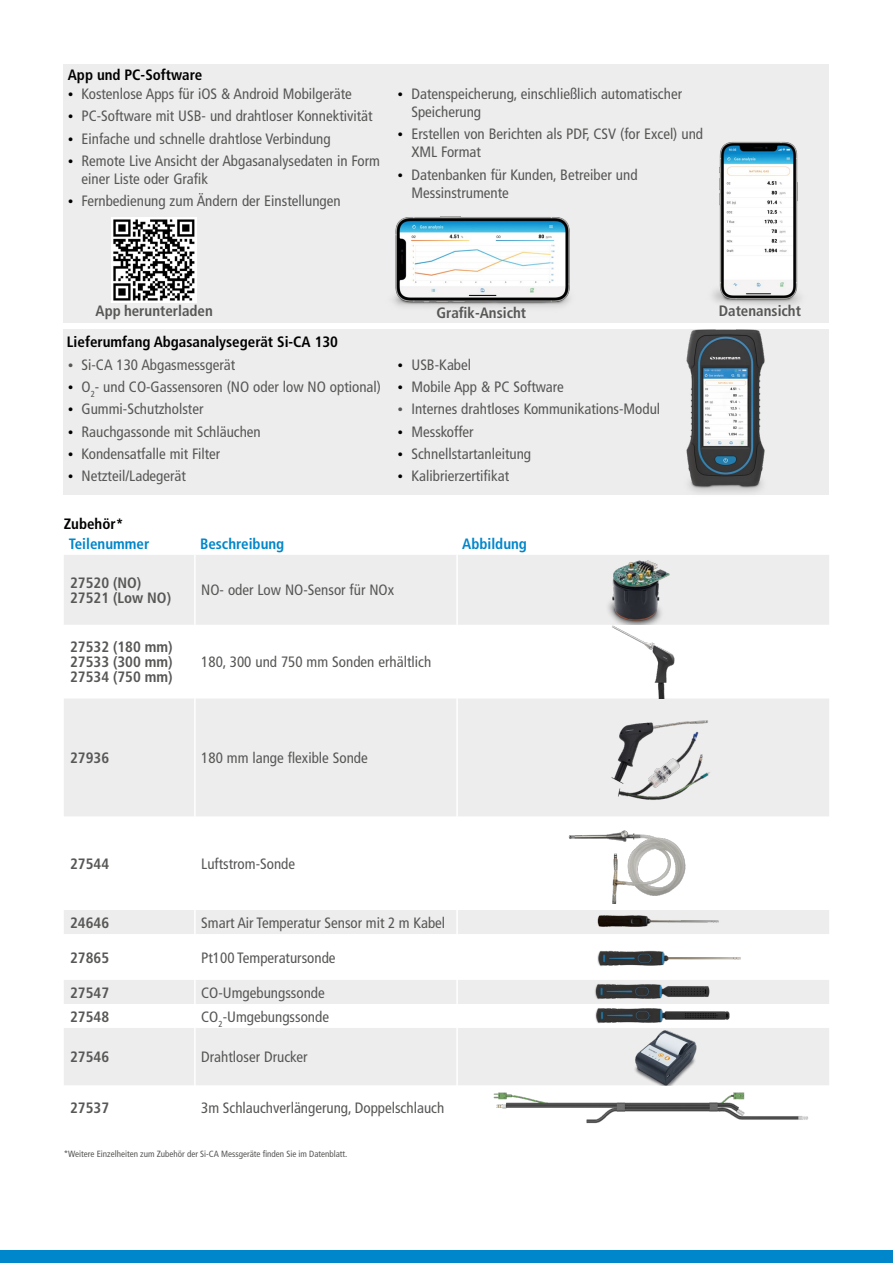
<style>
.page{position:relative;width:893px;height:1263px;background:#fff}
.page>*{position:absolute;margin:0;border:0;box-sizing:border-box;transform-origin:0 0}
.t1{font:condensed 15px/18px "Frutiger LT Std";color:#575756}
.t2{font:700 condensed 15px/15px "Frutiger LT Std";color:#575756}
.t3{font:700 condensed 15px "Frutiger LT Std";color:#000}
.t4{font:700 condensed 15px "Frutiger LT Std";color:#0086ca}
.t5{font:condensed 9px "Frutiger LT Std";color:#575756}
.s1{font-family:"Myriad Pro";font-stretch:normal;font-size:18px;color:#000}
.s2{font-family:"Myriad Pro";font-stretch:normal;font-size:18px}
</style>
<div class="page">
<div style="left:64px;top:329px;width:765px;height:165px;background:#ededed"></div>
<img style="left:675px;top:329px;width:103px;height:166px">
<div style="left:0;top:1251px;width:893px;height:12px;background:#0086ca"></div>
<div style="left:64px;top:64px;width:765px;height:259px;background:#ededed"></div>
<img style="left:112px;top:217px;width:85px;height:85px">
<img style="left:712px;top:141px;width:88px;height:164px">
<img style="left:393px;top:216px;width:177px;height:91px">
<svg style="left:64px;top:555px;width:765px;height:530px;fill:#ededed"></svg>
<hr style="left:194px;top:555px;width:2px;height:70px;background:#fff">
<hr style="left:194px;top:625px;width:2px;height:73px;background:#fff">
<hr style="left:456px;top:625px;width:2px;height:73px;background:#fff">
<hr style="left:194px;top:698px;width:2px;height:118px;background:#fff">
<hr style="left:456px;top:698px;width:2px;height:118px;background:#fff">
<hr style="left:194px;top:816px;width:2px;height:94px;background:#fff">
<hr style="left:194px;top:910px;width:2px;height:24px;background:#fff">
<hr style="left:456px;top:910px;width:2px;height:24px;background:#fff">
<hr style="left:194px;top:934px;width:2px;height:46px;background:#fff">
<hr style="left:456px;top:934px;width:2px;height:46px;background:#fff">
<hr style="left:194px;top:980px;width:2px;height:24px;background:#fff">
<hr style="left:456px;top:980px;width:2px;height:24px;background:#fff">
<hr style="left:194px;top:1004px;width:2px;height:24px;background:#fff">
<hr style="left:456px;top:1004px;width:2px;height:24px;background:#fff">
<hr style="left:194px;top:1028px;width:2px;height:57px;background:#fff">
<hr style="left:456px;top:1028px;width:2px;height:57px;background:#fff">
<hr style="left:456px;top:555px;width:2px;height:70px;background:#fff">
<hr style="left:456px;top:816px;width:2px;height:94px;background:#fff">
<img style="left:594px;top:555px;width:86px;height:70px">
<img style="left:611px;top:625px;width:65px;height:73px">
<img style="left:606px;top:705px;width:114px;height:107px">
<img style="left:560px;top:823px;width:133px;height:81px">
<img style="left:595px;top:910px;width:126px;height:24px">
<img style="left:597px;top:947px;width:146px;height:24px">
<img style="left:584px;top:980px;width:136px;height:24px">
<img style="left:588px;top:1004px;width:149px;height:24px">
<img style="left:630px;top:1028px;width:73px;height:57px">
<img style="left:493px;top:1085px;width:315px;height:39px">
<p class="t3" style="left:68px;top:65px;width:136px">App und PC-Software</p>
<p class="t1" style="left:68px;top:85px;width:285px"><span class="s1">•</span> Kostenlose Apps für iOS &amp; Android Mobilgeräte</p>
<p class="t1" style="left:68px;top:107px;width:306px"><span class="s1">•</span> PC-Software mit USB- und drahtloser Konnektivität</p>
<p class="t1" style="left:68px;top:130px;width:264px"><span class="s1">•</span> Einfache und schnelle drahtlose Verbindung</p>
<p class="t1" style="left:82px;top:152px;width:300px;text-indent:-14px"><span class="s1">•</span> Remote Live Ansicht der Abgasanalysedaten in Form einer Liste oder Grafik</p>
<p class="t1" style="left:68px;top:192px;width:274px"><span class="s1">•</span> Fernbedienung zum Ändern der Einstellungen</p>
<p class="t1" style="left:411px;top:85px;width:272px;text-indent:-14px"><span class="s1">•</span> Datenspeicherung, einschließlich automatischer<br>Speicherung</p>
<p class="t1" style="left:411px;top:125px;width:293px;text-indent:-14px"><span class="s1">•</span> Erstellen von Berichten als PDF, CSV (for Excel) und<br>XML Format</p>
<p class="t1" style="left:411px;top:166px;width:228px;text-indent:-14px"><span class="s1">•</span> Datenbanken für Kunden, Betreiber und<br>Messinstrumente</p>
<p class="t2" style="left:96px;top:303px;width:119px">App herunterladen</p>
<p class="t2" style="left:437px;top:305px;width:91px">Grafik-Ansicht</p>
<p class="t2" style="left:719px;top:303px;width:84px">Datenansicht</p>
<p class="t3" style="left:67px;top:333px;width:273px">Lieferumfang Abgasanalysegerät Si-CA 130</p>
<p class="t1" style="left:68px;top:356px;width:169px"><span class="s2">•</span> Si-CA 130 Abgasmessgerät</p>
<p class="t1" style="left:68px;top:378px;width:315px"><span class="s1">•</span> O<sub>2</sub>- und CO-Gassensoren (NO oder low NO optional)</p>
<p class="t1" style="left:68px;top:400px;width:137px"><span class="s1">•</span> Gummi-Schutzholster</p>
<p class="t1" style="left:68px;top:422px;width:194px"><span class="s1">•</span> Rauchgassonde mit Schläuchen</p>
<p class="t1" style="left:68px;top:445px;width:154px"><span class="s1">•</span> Kondensatfalle mit Filter</p>
<p class="t1" style="left:68px;top:467px;width:119px"><span class="s1">•</span> Netzteil/Ladegerät</p>
<p class="t1" style="left:398px;top:356px;width:75px"><span class="s1">•</span> USB-Kabel</p>
<p class="t1" style="left:398px;top:378px;width:167px"><span class="s1">•</span> Mobile App &amp; PC Software</p>
<p class="t1" style="left:398px;top:400px;width:264px"><span class="s2">•</span> Internes drahtloses Kommunikations-Modul</p>
<p class="t1" style="left:398px;top:422px;width:77px"><span class="s1">•</span> Messkoffer</p>
<p class="t1" style="left:398px;top:445px;width:135px"><span class="s1">•</span> Schnellstartanleitung</p>
<p class="t1" style="left:398px;top:467px;width:113px"><span class="s1">•</span> Kalibrierzertifikat</p>
<p class="t3" style="left:64px;top:515px;width:61px">Zubehör*</p>
<p class="t4" style="left:69px;top:535px;width:82px">Teilenummer</p>
<p class="t4" style="left:200px;top:535px;width:86px">Beschreibung</p>
<p class="t4" style="left:462px;top:535px;width:66px">Abbildung</p>
<p class="t2" style="left:70px;top:575px;width:102px">27520 (NO)<br>27521 (Low NO)</p>
<p class="t1" style="left:201px;top:581px;width:194px">NO- oder Low NO-Sensor für NOx</p>
<p class="t2" style="left:70px;top:640px;width:104px;text-align:justify">27532 (180 mm)<br>27533 (300 mm)<br>27534 (750 mm)</p>
<p class="t1" style="left:201px;top:653px;width:231px">180, 300 und 750 mm Sonden erhältlich</p>
<p class="t2" style="left:70px;top:750px;width:40px">27936</p>
<p class="t1" style="left:201px;top:749px;width:168px">180 mm lange flexible Sonde</p>
<p class="t2" style="left:70px;top:856px;width:40px">27544</p>
<p class="t1" style="left:201px;top:855px;width:95px">Luftstrom-Sonde</p>
<p class="t2" style="left:70px;top:915px;width:40px">24646</p>
<p class="t1" style="left:201px;top:913px;width:245px">Smart Air Temperatur Sensor mit 2 m Kabel</p>
<p class="t2" style="left:70px;top:950px;width:40px">27865</p>
<p class="t1" style="left:201px;top:948px;width:136px">Pt100 Temperatursonde</p>
<p class="t2" style="left:70px;top:985px;width:40px">27547</p>
<p class="t1" style="left:201px;top:983px;width:125px">CO-Umgebungssonde</p>
<p class="t2" style="left:70px;top:1009px;width:40px">27548</p>
<p class="t1" style="left:201px;top:1007px;width:129px">CO<sub>2</sub>-Umgebungssonde</p>
<p class="t2" style="left:70px;top:1049px;width:40px">27546</p>
<p class="t1" style="left:201px;top:1048px;width:108px">Drahtloser Drucker</p>
<p class="t2" style="left:70px;top:1100px;width:40px">27537</p>
<p class="t1" style="left:201px;top:1099px;width:244px">3m Schlauchverlängerung, Doppelschlauch</p>
<p class="t5" style="left:64px;top:1149px;width:285px">*Weitere Einzelheiten zum Zubehör der Si-CA Messgeräte finden Sie im Datenblatt.</p>
</div>
